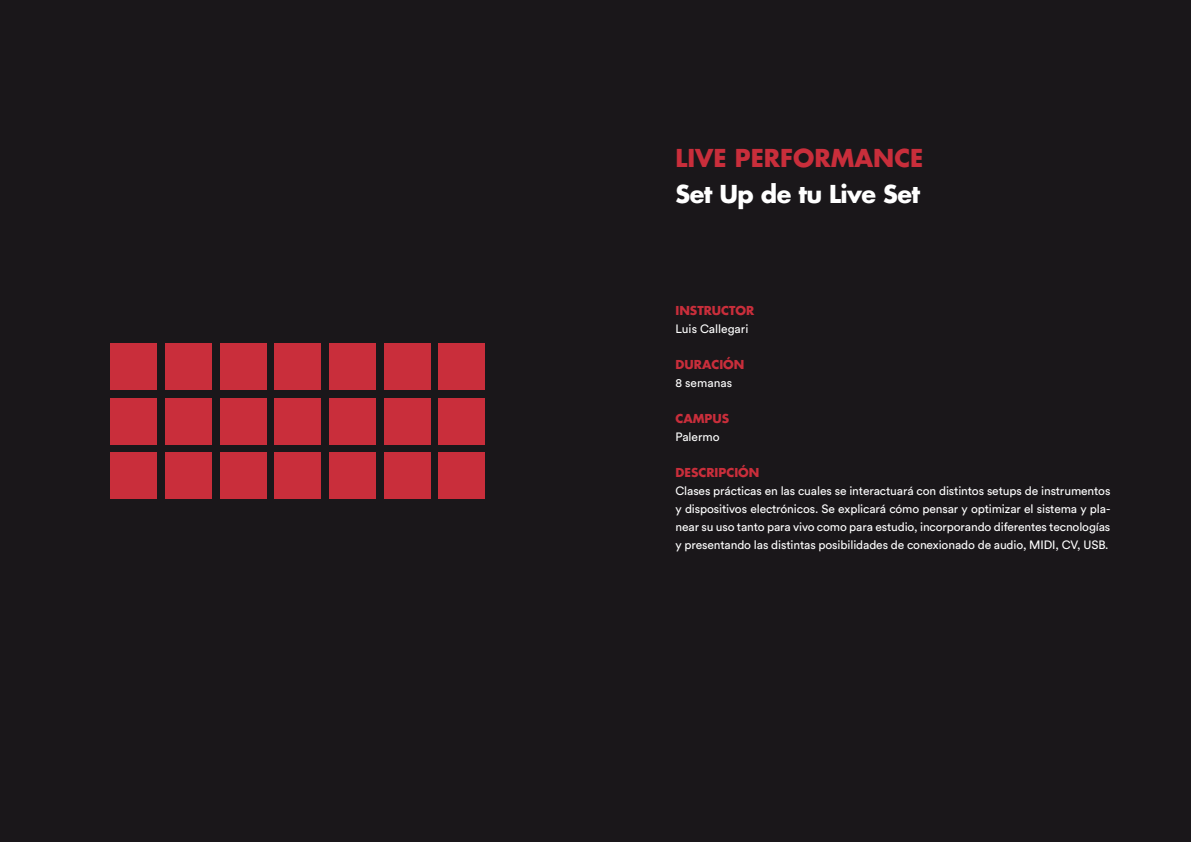
<style>
.page{position:relative;width:1191px;height:842px;background:#1a171a}
.page>*{position:absolute;margin:0;border:0;box-sizing:border-box;transform-origin:0 0}
.t1{font:700 24px "Futura Std";letter-spacing:-.025em;color:#fff}
.t2{font:700 24px "Futura Std";color:#c92e3b}
.t3{font:12px/18px "Circular Std";letter-spacing:-.01em;color:#fff;text-align:justify}
.t4{font:700 12px "Futura Std";color:#c92e3b}
</style>
<div class="page">
<div style="left:111px;top:343px;width:46px;height:46px;background:#c92e3b"></div>
<div style="left:165px;top:343px;width:46px;height:46px;background:#c92e3b"></div>
<div style="left:220px;top:343px;width:46px;height:46px;background:#c92e3b"></div>
<div style="left:275px;top:343px;width:46px;height:46px;background:#c92e3b"></div>
<div style="left:329px;top:343px;width:46px;height:46px;background:#c92e3b"></div>
<div style="left:111px;top:398px;width:46px;height:46px;background:#c92e3b"></div>
<div style="left:165px;top:398px;width:46px;height:46px;background:#c92e3b"></div>
<div style="left:220px;top:398px;width:46px;height:46px;background:#c92e3b"></div>
<div style="left:275px;top:398px;width:46px;height:46px;background:#c92e3b"></div>
<div style="left:329px;top:398px;width:46px;height:46px;background:#c92e3b"></div>
<div style="left:111px;top:453px;width:46px;height:46px;background:#c92e3b"></div>
<div style="left:165px;top:453px;width:46px;height:46px;background:#c92e3b"></div>
<div style="left:220px;top:453px;width:46px;height:46px;background:#c92e3b"></div>
<div style="left:275px;top:453px;width:46px;height:46px;background:#c92e3b"></div>
<div style="left:329px;top:453px;width:46px;height:46px;background:#c92e3b"></div>
<div style="left:384px;top:343px;width:46px;height:46px;background:#c92e3b"></div>
<div style="left:384px;top:398px;width:46px;height:46px;background:#c92e3b"></div>
<div style="left:384px;top:453px;width:46px;height:46px;background:#c92e3b"></div>
<div style="left:439px;top:343px;width:46px;height:46px;background:#c92e3b"></div>
<div style="left:439px;top:398px;width:46px;height:46px;background:#c92e3b"></div>
<div style="left:439px;top:453px;width:46px;height:46px;background:#c92e3b"></div>
<h1 class="t2" style="left:675px;top:142px;width:249px">LIVE PERFORMANCE</h1>
<h1 class="t1" style="left:675px;top:178px;width:246px">Set Up de tu Live Set</h1>
<p class="t4" style="left:675px;top:302px;width:80px">INSTRUCTOR</p>
<p class="t3" style="left:675px;top:320px;width:74px">Luis Callegari</p>
<p class="t4" style="left:675px;top:356px;width:70px">DURACIÓN</p>
<p class="t3" style="left:675px;top:374px;width:58px">8 semanas</p>
<p class="t4" style="left:675px;top:410px;width:55px">CAMPUS</p>
<p class="t3" style="left:675px;top:428px;width:46px">Palermo</p>
<p class="t4" style="left:675px;top:464px;width:85px">DESCRIPCIÓN</p>
<p class="t3" style="left:675px;top:482px;width:436px">Clases prácticas en las cuales se interactuará con distintos setups de instrumentos y dispositivos electrónicos. Se explicará cómo pensar y optimizar el sistema y pla&shy;near su uso tanto para vivo como para estudio, incorporando diferentes tecnologías y presentando las distintas posibilidades de conexionado de audio, MIDI, CV, USB.</p>
</div>
